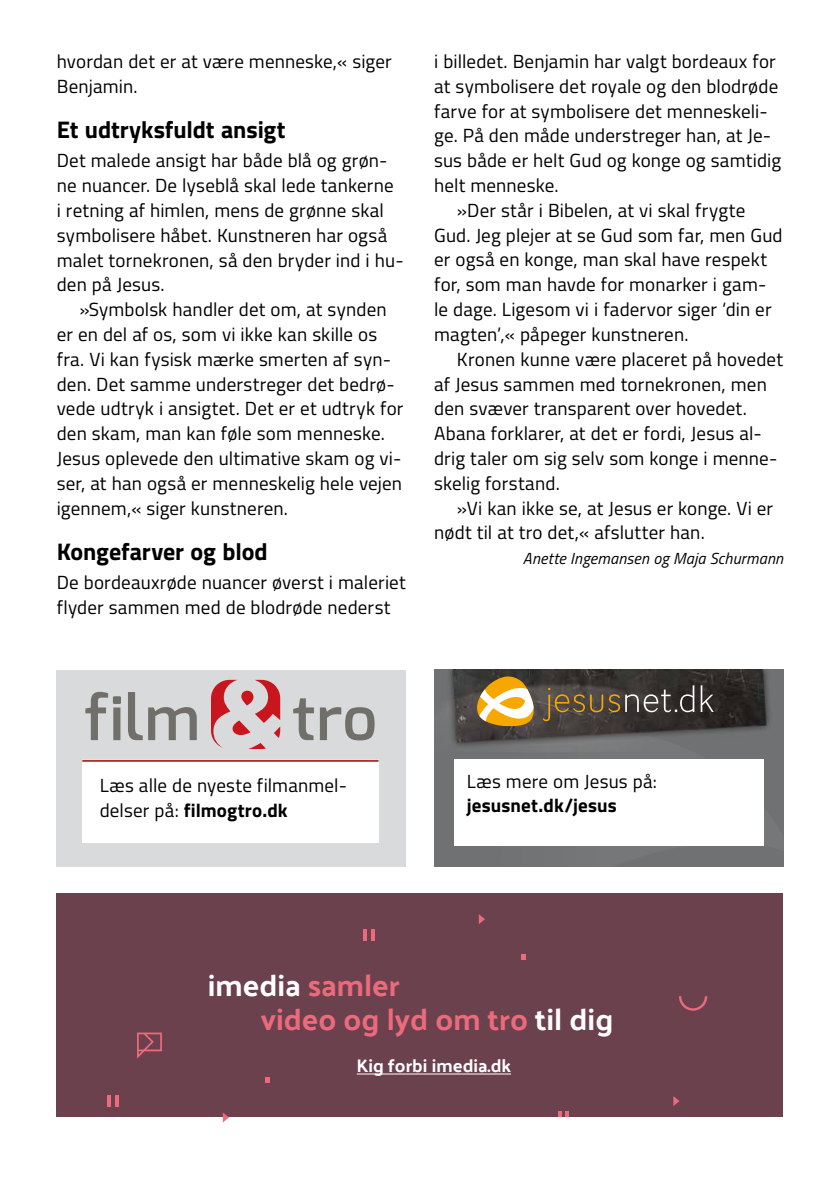
<style>
.page{position:relative;width:840px;height:1191px;background:#fff}
.page>*{position:absolute;margin:0;border:0;box-sizing:border-box;transform-origin:0 0}
.t1{font:30.4px/33.4px "Palanquin Dark";color:#eb6a7c}
.t2{font:700 24px "Titillium";letter-spacing:-.005em;color:#000}
.t3{font:19px/24.8px "Titillium";letter-spacing:.005em;color:#000}
.t4{font:700 19px "Titillium";letter-spacing:.005em;color:#000}
.t5{font:18.2px "Palanquin Dark";color:#fff}
.t6{font:italic 16px "Titillium";letter-spacing:.015em;color:#000}
.s1{font-weight:700}
.s2{color:#fff}
</style>
<div class="page">
<div style="left:434px;top:751px;width:348px;height:116px;background:#707172"></div>
<img style="left:434px;top:670px;width:348px;height:81px">
<svg style="left:625px;top:685px;width:88px;height:27px;background:#56524f"></svg>
<svg style="left:542px;top:688px;width:77px;height:33px;background:#62533b"></svg>
<svg style="left:477px;top:676px;width:56px;height:50px"></svg>
<div style="left:454px;top:759px;width:309px;height:87px;background:#fff"></div>
<div style="left:57px;top:670px;width:348px;height:197px;background:#d9dadb"></div>
<div style="left:82px;top:760px;width:296px;height:83px;background:#fff"></div>
<svg style="left:85px;top:692px;width:36px;height:48px"></svg>
<svg style="left:128px;top:692px;width:69px;height:48px"></svg>
<svg style="left:293px;top:698px;width:21px;height:42px"></svg>
<svg style="left:320px;top:707px;width:54px;height:33px"></svg>
<svg style="left:211px;top:680px;width:69px;height:69px"></svg>
<hr style="left:82px;top:760px;width:296px;height:2px;background:#b22f2f">
<div style="left:57px;top:893px;width:725px;height:224px;background:#6b414e"></div>
<svg style="left:478px;top:914px;width:7px;height:10px"></svg>
<svg style="left:521px;top:954px;width:4px;height:5px"></svg>
<hr style="left:363px;top:929px;width:4px;height:11px;background:#eb6a7c">
<svg style="left:371px;top:929px;width:3px;height:11px"></svg>
<svg style="left:223px;top:1112px;width:6px;height:10px"></svg>
<svg style="left:265px;top:1077px;width:4px;height:5px"></svg>
<svg style="left:108px;top:1095px;width:10px;height:12px"></svg>
<svg style="left:673px;top:1096px;width:6px;height:10px"></svg>
<svg style="left:558px;top:1111px;width:11px;height:6px"></svg>
<svg style="left:679px;top:996px;width:29px;height:15px"></svg>
<svg style="left:137px;top:1032px;width:25px;height:26px"></svg>
<hr style="left:356px;top:1073px;width:155px;height:1px;background:#fff">
<p class="t3" style="left:57px;top:48px;width:336px">hvordan det er at være menneske,« siger<br>Benjamin.</p>
<p class="t2" style="left:57px;top:112px;width:230px">Et udtryksfuldt ansigt</p>
<p class="t3" style="left:57px;top:147px;width:348px">Det malede ansigt har både blå og grøn&shy;ne nuancer. De lyseblå skal lede tankerne<br>i retning af himlen, mens de grønne skal symbolisere håbet. Kunstneren har også malet tornekronen, så den bryder ind i hu&shy;den på Jesus.</p>
<p class="t3" style="left:57px;top:296px;width:348px;text-indent:23px">»Symbolsk handler det om, at synden er en del af os, som vi ikke kan skille os fra. Vi kan fysisk mærke smerten af syn&shy;den. Det samme understreger det bedrø&shy;vede udtryk i ansigtet. Det er et udtryk for den skam, man kan føle som menneske.<br>Jesus oplevede den ultimative skam og vi&shy;ser, at han også er menneskelig hele vejen igennem,« siger kunstneren.</p>
<p class="t2" style="left:57px;top:533px;width:212px">Kongefarver og blod</p>
<p class="t3" style="left:57px;top:569px;width:350px">De bordeauxrøde nuancer øverst i maleriet flyder sammen med de blodrøde nederst</p>
<p class="t3" style="left:434px;top:48px;width:343px">i billedet. Benjamin har valgt bordeaux for</p>
<p class="t3" style="left:434px;top:73px;width:345px">at symbolisere det royale og den blodrøde</p>
<p class="t3" style="left:434px;top:98px;width:335px">farve for at symbolisere det menneskeli-</p>
<p class="t3" style="left:434px;top:122px;width:338px">ge. På den måde understreger han, at Je-</p>
<p class="t3" style="left:434px;top:147px;width:348px">sus både er helt Gud og konge og samtidig</p>
<p class="t3" style="left:434px;top:172px;width:126px">helt menneske.</p>
<p class="t3" style="left:456px;top:197px;width:290px">»Der står i Bibelen, at vi skal frygte</p>
<p class="t3" style="left:434px;top:222px;width:350px">Gud. Jeg plejer at se Gud som far, men Gud</p>
<p class="t3" style="left:434px;top:246px;width:334px">er også en konge, man skal have respekt</p>
<p class="t3" style="left:434px;top:271px;width:333px">for, som man havde for monarker i gam-</p>
<p class="t3" style="left:434px;top:296px;width:339px">le dage. Ligesom vi i fadervor siger ‘din er</p>
<p class="t3" style="left:434px;top:321px;width:256px">magten’,« påpeger kunstneren.</p>
<p class="t3" style="left:456px;top:346px;width:327px">Kronen kunne være placeret på hovedet</p>
<p class="t3" style="left:434px;top:370px;width:334px">af Jesus sammen med tornekronen, men</p>
<p class="t3" style="left:434px;top:395px;width:314px">den svæver transparent over hovedet.</p>
<p class="t3" style="left:434px;top:420px;width:329px">Abana forklarer, at det er fordi, Jesus al-</p>
<p class="t3" style="left:434px;top:445px;width:344px">drig taler om sig selv som konge i menne-</p>
<p class="t3" style="left:434px;top:470px;width:127px">skelig forstand.</p>
<p class="t3" style="left:456px;top:494px;width:317px">»Vi kan ikke se, at Jesus er konge. Vi er</p>
<p class="t3" style="left:434px;top:519px;width:272px">nødt til at tro det,« afslutter han.</p>
<p class="t6" style="left:522px;top:547px;width:262px">Anette Ingemansen og Maja Schurmann</p>
<p class="t3" style="left:100px;top:772px;width:248px">Læs alle de nyeste filmanmel&shy;delser på: <span class="s1">filmogtro.dk</span></p>
<p class="t3" style="left:466px;top:767px;width:192px">Læs mere om Jesus på:</p>
<p class="t4" style="left:466px;top:791px;width:152px">jesusnet.dk/jesus</p>
<h1 class="t1" style="left:261px;top:969px;width:354px;text-indent:-53px"><span class="s2">imedia</span> samler<br>video og lyd om tro <span class="s2">til dig</span></h1>
<p class="t5" style="left:356px;top:1054px;width:156px">Kig forbi imedia.dk</p>
</div>
